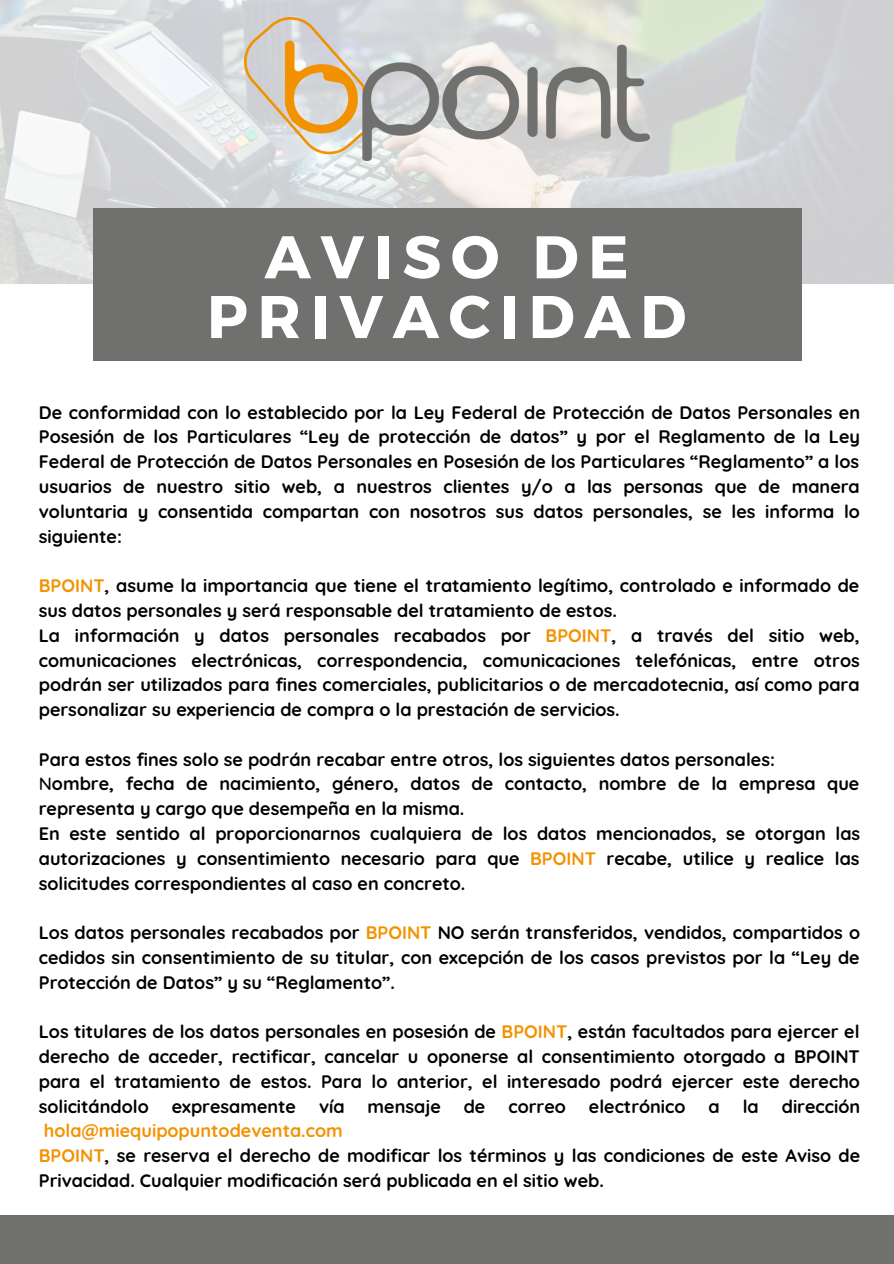
<style>
.page{position:relative;width:894px;height:1264px;background:#fff}
.page>*{position:absolute;margin:0;border:0;box-sizing:border-box;transform-origin:0 0}
.t1{font:700 60px/59.7px "Montserrat";letter-spacing:.16em;color:#fff;text-align:center}
.t2{font:700 18px/24.8px "Quicksand";color:#000;text-align:justify}
.t3{font:700 18px "Quicksand";color:#f39200}
.s1{color:#f39200}
.s2{font-weight:500}
</style>
<div class="page">
<img style="left:0;top:0;width:893px;height:284px">
<div style="left:93px;top:208px;width:708px;height:152px;background:#70706f"></div>
<div style="left:0;top:1215px;width:893px;height:48px;background:#70706f"></div>
<img style="left:244px;top:18px;width:405px;height:143px">
<p class="t1" style="left:207px;top:224px;width:480px">AVISO DE<br>PRIVACIDAD</p>
<p class="t2" style="left:39px;top:399px;width:822px">De conformidad con lo establecido por la Ley Federal de Protección de Datos Personales en Posesión de los Particulares “Ley de protección de datos” y por el Reglamento de la Ley Federal de Protección de Datos Personales en Posesión de los Particulares “Reglamento” a los usuarios de nuestro sitio web, a nuestros clientes y/o a las personas que de manera voluntaria y consentida compartan con nosotros sus datos personales, se les informa lo siguiente:</p>
<p class="t2" style="left:39px;top:573px;width:821px"><span class="s1">BPOINT</span>, asume la importancia que tiene el tratamiento legítimo, controlado e informado de sus datos personales y será responsable del tratamiento de estos.</p>
<p class="t2" style="left:39px;top:622px;width:822px">La información y datos personales recabados por <span class="s1">BPOINT</span>, a través del sitio web, comunicaciones electrónicas, correspondencia, comunicaciones telefónicas, entre otros podrán ser utilizados para fines comerciales, publicitarios o de mercadotecnia, así como para personalizar su experiencia de compra o la prestación de servicios.</p>
<p class="t2" style="left:39px;top:746px;width:737px">Para estos fines solo se podrán recabar entre otros, los siguientes datos personales:</p>
<p class="t2" style="left:39px;top:771px;width:821px"><span class="s2">N</span>ombre, fecha de nacimiento, género, datos de contacto, nombre de la empresa que representa y cargo que desempeña en la misma.</p>
<p class="t2" style="left:39px;top:820px;width:822px">En este sentido al proporcionarnos cualquiera de los datos mencionados, se otorgan las autorizaciones y consentimiento necesario para que <span class="s1">BPOINT</span> recabe, utilice y realice las solicitudes correspondientes al caso en concreto.</p>
<p class="t2" style="left:39px;top:920px;width:822px">Los datos personales recabados por <span class="s1">BPOINT</span> NO serán transferidos, vendidos, compartidos o cedidos sin consentimiento de su titular, con excepción de los casos previstos por la “Ley de Protección de Datos” y su “Reglamento”.</p>
<p class="t2" style="left:39px;top:1019px;width:822px">Los titulares de los datos personales en posesión de <span class="s1">BPOINT</span>, están facultados para ejercer el derecho de acceder, rectificar, cancelar u oponerse al consentimiento otorgado a BPOINT para el tratamiento de estos. Para lo anterior, el interesado podrá ejercer este derecho solicitándolo</p>
<p class="t2" style="left:172px;top:1093px;width:126px">expresamente</p>
<p class="t2" style="left:319px;top:1093px;width:27px">vía</p>
<p class="t2" style="left:367px;top:1093px;width:75px">mensaje</p>
<p class="t2" style="left:463px;top:1093px;width:23px">de</p>
<p class="t2" style="left:508px;top:1093px;width:59px">correo</p>
<p class="t2" style="left:588px;top:1093px;width:98px">electrónico</p>
<p class="t2" style="left:708px;top:1093px;width:13px">a</p>
<p class="t2" style="left:742px;top:1093px;width:18px">la</p>
<p class="t2" style="left:781px;top:1093px;width:80px">dirección</p>
<p class="t3" style="left:44px;top:1119px;width:300px">hola@miequipopuntodeventa.com</p>
<p class="t2" style="left:39px;top:1142px;width:822px"><span class="s1">BPOINT</span>, se reserva el derecho de modificar los términos y las condiciones de este Aviso de<br>Privacidad. Cualquier modificación será publicada en el sitio web.</p>
</div>
